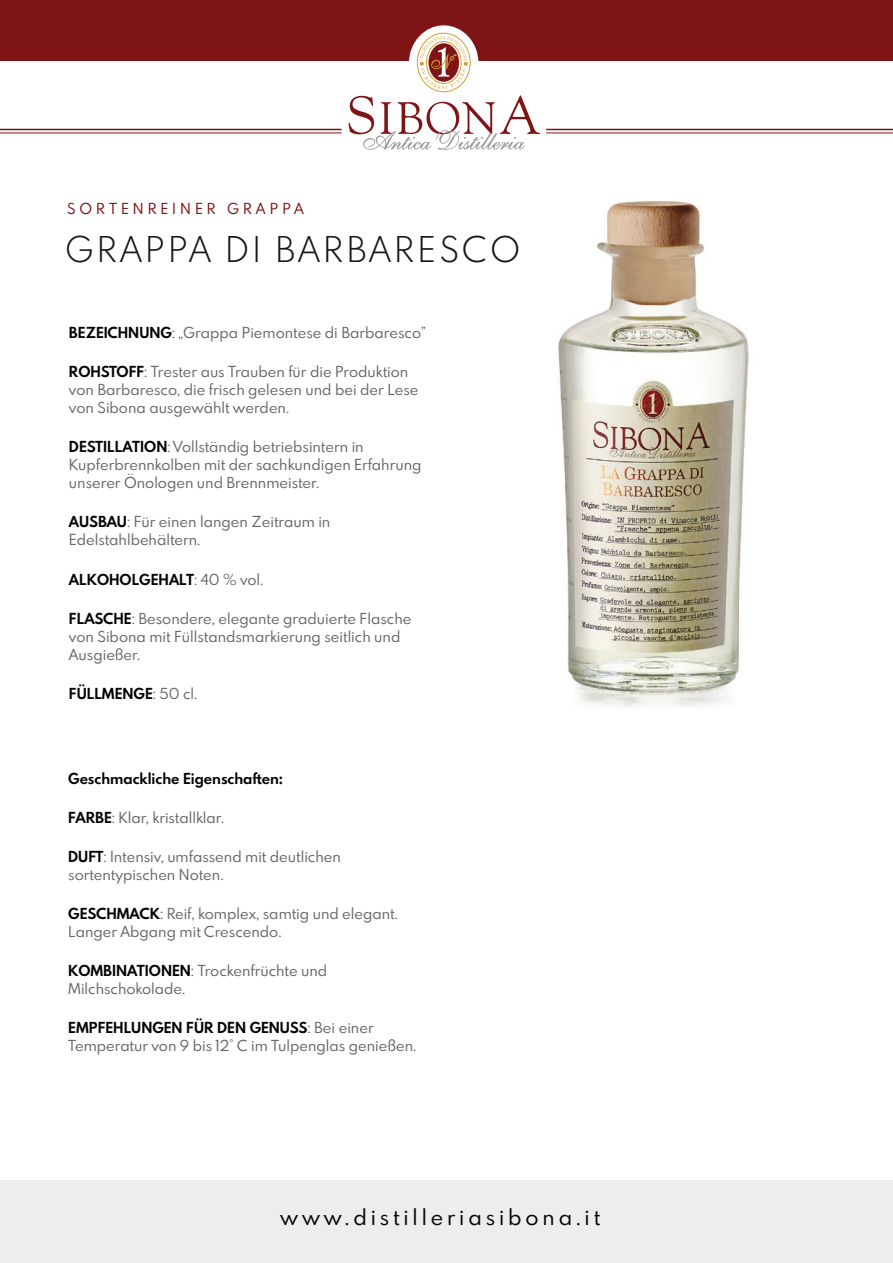
<style>
.page{position:relative;width:893px;height:1263px;background:#fff}
.page>*{position:absolute;margin:0;border:0;box-sizing:border-box;transform-origin:0 0}
.t1{font:300 31.5px "Spartan MB";letter-spacing:.1em;color:#171617}
.t2{font:19.5px "Spartan MB";letter-spacing:.2em;color:#040503}
.t3{font:13.5px/18px "Spartan MB";color:#666}
.t4{font:700 13.5px "Spartan MB";color:#040503}
.t5{font:13.5px "Spartan MB";letter-spacing:.3em;color:#7f1417}
.s1{font-weight:700;color:#040503}
.s2{font-weight:400;color:#666}
</style>
<div class="page">
<img style="left:558px;top:200px;width:191px;height:507px">
<div style="left:0;top:1180px;width:892px;height:83px;background:#ecedec"></div>
<div style="left:0;top:0;width:893px;height:60px;background:#7f1417"></div>
<div style="left:409px;top:25px;width:69px;height:76px;background:#fff;border-radius:50%"></div>
<svg style="left:348px;top:33px;width:192px;height:117px"></svg>
<hr style="left:0;top:129px;width:342px;height:1px;background:#7f1417">
<hr style="left:546px;top:129px;width:347px;height:1px;background:#7f1417">
<hr style="left:546px;top:133px;width:347px;height:1px;background:#7f1417">
<hr style="left:0;top:133px;width:342px;height:1px;background:#7f1417">
<p class="t5" style="left:67px;top:202px;width:239px">SORTENREINER GRAPPA</p>
<h1 class="t1" style="left:65px;top:236px;width:457px">GRAPPA DI BARBARESCO</h1>
<p class="t3" style="left:69px;top:325px;width:358px"><span class="s1">BEZEICHNUNG</span>: „Grappa Piemontese di Barbaresco”</p>
<p class="t3" style="left:69px;top:364px;width:351px"><span class="s1">ROHSTOFF</span>: Trester aus Trauben für die Produktion von Barbaresco, die frisch gelesen und bei der Lese von Sibona ausgewählt werden.</p>
<p class="t3" style="left:69px;top:439px;width:354px"><span class="s1">DESTILLATION</span>: Vollständig betriebsintern in<br>Kupferbrennkolben mit der sachkundigen Erfahrung unserer Önologen und Brennmeister.</p>
<p class="t3" style="left:69px;top:514px;width:263px"><span class="s1">AUSBAU</span>: Für einen langen Zeitraum in<br>Edelstahlbehältern.</p>
<p class="t4" style="left:69px;top:572px;width:196px">ALKOHOLGEHALT<span class="s2">: 40 % vol.</span></p>
<p class="t3" style="left:69px;top:610px;width:344px"><span class="s1">FLASCHE</span>: Besondere, elegante graduierte Flasche von Sibona mit Füllstandsmarkierung seitlich und<br>Ausgießer.</p>
<p class="t4" style="left:69px;top:686px;width:130px">FÜLLMENGE<span class="s2">: 50 cl.</span></p>
<p class="t4" style="left:68px;top:771px;width:216px">Geschmackliche Eigenscha-en:</p>
<p class="t3" style="left:68px;top:810px;width:157px"><span class="s1">FARBE</span>: Klar, kristallklar.</p>
<p class="t3" style="left:68px;top:849px;width:274px"><span class="s1">DUFT</span>: Intensiv, umfassend mit deutlichen sortentypischen Noten.</p>
<p class="t3" style="left:68px;top:906px;width:331px"><span class="s1">GESCHMACK</span>: Reif, komplex, samtig und elegant.<br>Langer Abgang mit Crescendo.</p>
<p class="t3" style="left:68px;top:963px;width:261px"><span class="s1">KOMBINATIONEN</span>: Trockenfrüchte und<br>Milchschokolade.</p>
<p class="t3" style="left:68px;top:1020px;width:350px"><span class="s1">EMPFEHLUNGEN FÜR DEN GENUSS</span>: Bei einer<br>Temperatur von 9 bis 12° C im Tulpenglas genießen.</p>
<h2 class="t2" style="left:283px;top:1208px;width:321px">www.distilleriasibona.it</h2>
</div>
